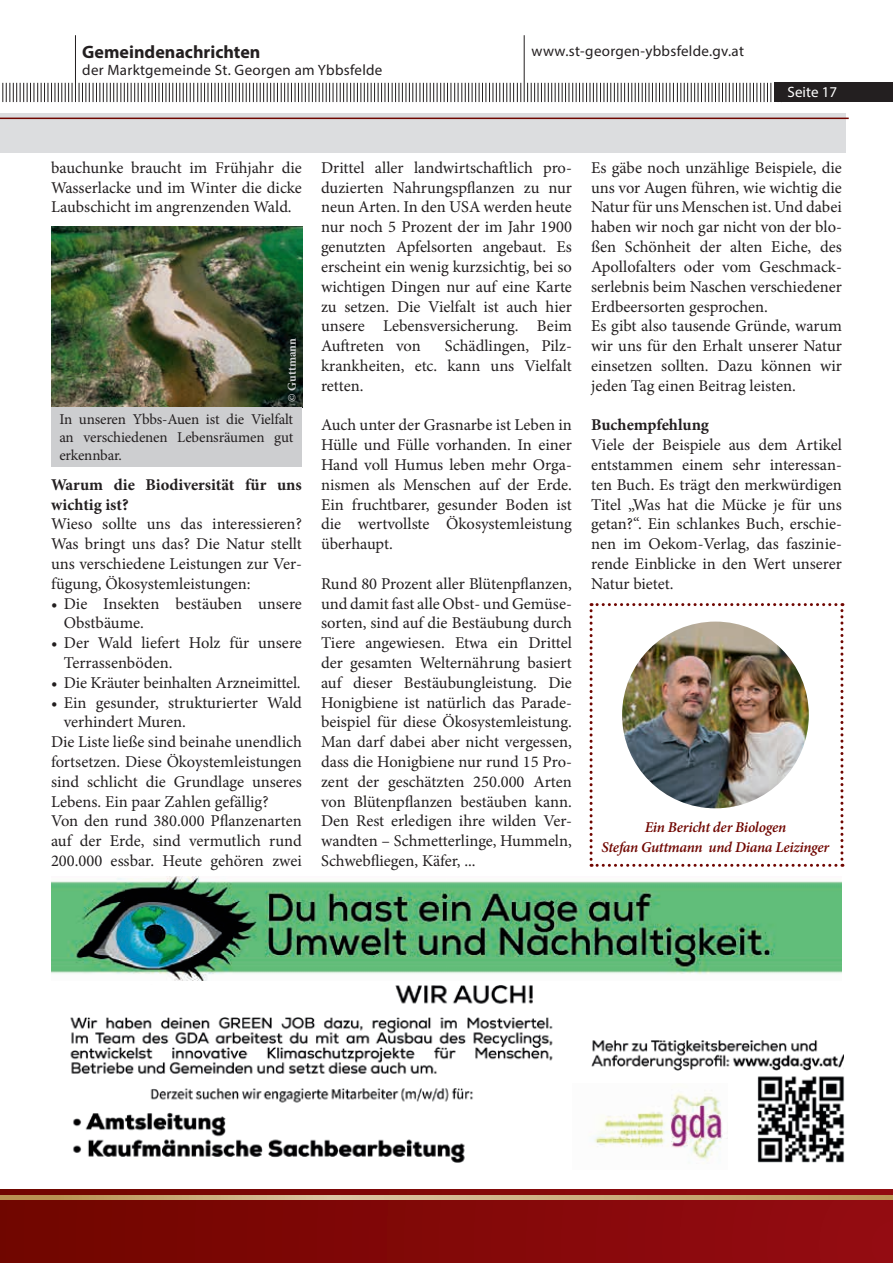
<style>
.page{position:relative;width:893px;height:1263px;background:#fff}
.page>*{position:absolute;margin:0;border:0;box-sizing:border-box;transform-origin:0 0}
.t1{font:700 18px "Myriad Pro";color:#231f20}
.t2{font:16.5px/19.8px "Minion Pro";color:#231f20;text-align:justify}
.t3{font:700 16.5px/19.8px "Minion Pro";color:#231f20}
.t4{font:15px/18px "Minion Pro";letter-spacing:-.01em;color:#231f20;text-align:justify}
.t5{font:15px "Myriad Pro";letter-spacing:.02em;color:#231f20}
.t6{font:italic 600 15px/19.8px "Minion Pro";letter-spacing:-.02em;color:#700600;text-align:center}
.t7{font:15px "Myriad Pro";color:#fff}
.t8{font:700 12px "Minion Pro";letter-spacing:-.005em;color:#d1d2d4}
</style>
<div class="page">
<hr style="left:524px;top:35px;width:1px;height:67px;background:#231f20">
<hr style="left:75px;top:35px;width:1px;height:67px;background:#231f20">
<svg style="left:79px;top:83px;width:442px;height:19px"></svg>
<svg style="left:2px;top:83px;width:71px;height:19px"></svg>
<svg style="left:527px;top:83px;width:244px;height:19px"></svg>
<div style="left:774px;top:83px;width:119px;height:19px;background:#231f20"></div>
<div style="left:0;top:1189px;width:893px;height:74px;background:linear-gradient(to right,#730a02,#961015)"></div>
<svg style="left:0;top:1195px;width:893px;height:4px;background:#c9aa79"></svg>
<div style="left:0;top:113px;width:845px;height:40px;background:#dcdddf"></div>
<svg style="left:590px;top:603px;width:253px;height:264px"></svg>
<img style="left:622px;top:622px;width:187px;height:186px;border-radius:93px">
<img style="left:51px;top:226px;width:251px;height:181px">
<div style="left:51px;top:407px;width:251px;height:60px;background:#cdced0"></div>
<hr style="left:0;top:118px;width:849px;height:1px;background:#700600">
<img style="left:51px;top:877px;width:791px;height:103px">
<img style="left:70px;top:985px;width:483px;height:118px">
<img style="left:73px;top:1112px;width:392px;height:51px">
<img style="left:757px;top:1076px;width:88px;height:87px">
<img style="left:594px;top:1093px;width:134px;height:68px">
<img style="left:591px;top:1040px;width:252px;height:31px">
<p class="t1" style="left:82px;top:40px;width:180px">Gemeindenachrichten</p>
<p class="t5" style="left:532px;top:42px;width:214px">www.st-georgen-ybbsfelde.gv.at</p>
<p class="t5" style="left:82px;top:61px;width:302px">der Marktgemeinde St. Georgen am Ybbsfelde</p>
<p class="t7" style="left:788px;top:83px;width:51px">Seite 17</p>
<p class="t2" style="left:51px;top:158px;width:252px">bauchunke braucht im Frühjahr die Wasserlacke und im Winter die dicke Laubschicht im angrenzenden Wald.</p>
<p class="t8" style="left:284px;top:402px;width:65px;rotate:-90deg">© Guttmann</p>
<p class="t4" style="left:59px;top:411px;width:235px">In unseren Ybbs-Auen ist die Vielfalt an verschiedenen Lebensräumen gut erkennbar.</p>
<p class="t3" style="left:51px;top:474px;width:252px">Warum die Biodiversität für uns wichtig ist?</p>
<p class="t2" style="left:51px;top:514px;width:252px">Wieso sollte uns das interessieren?<br>Was bringt uns das? Die Natur stellt uns verschiedene Leistungen zur Ver&shy;fügung, Ökosystemleistungen:</p>
<p class="t2" style="left:64px;top:593px;width:240px;text-indent:-13px">• Die Insekten bestäuben unsere<br>Obstbäume.</p>
<p class="t2" style="left:64px;top:633px;width:240px;text-indent:-13px">• Der Wald liefert Holz für unsere<br>Terrassenböden.</p>
<p class="t2" style="left:51px;top:673px;width:251px">• Die Kräuter beinhalten Arzneimittel.</p>
<p class="t2" style="left:51px;top:692px;width:252px">• Ein gesunder, strukturierter Wald</p>
<p class="t2" style="left:64px;top:712px;width:124px">verhindert Muren.</p>
<p class="t2" style="left:51px;top:732px;width:252px">Die Liste ließe sind beinahe unendlich</p>
<p class="t2" style="left:51px;top:752px;width:252px">fortsetzen. Diese Ökoystemleistungen</p>
<p class="t2" style="left:51px;top:772px;width:252px">sind schlicht die Grundlage unseres</p>
<p class="t2" style="left:51px;top:791px;width:219px">Lebens. Ein paar Zahlen gefällig?</p>
<p class="t2" style="left:51px;top:811px;width:252px">Von den rund 380.000 Pflanzenarten</p>
<p class="t2" style="left:51px;top:831px;width:252px">auf der Erde, sind vermutlich rund</p>
<p class="t2" style="left:51px;top:851px;width:252px">200.000 essbar. Heute gehören zwei</p>
<p class="t2" style="left:321px;top:158px;width:252px">Drittel aller landwirtschaftlich pro&shy;duzierten Nahrungspflanzen zu nur neun Arten. In den USA werden heute nur noch 5 Prozent der im Jahr 1900 genutzten Apfelsorten angebaut. Es erscheint ein wenig kurzsichtig, bei so wichtigen Dingen nur auf eine Karte zu setzen. Die Vielfalt ist auch hier unsere Lebensversicherung. Beim Auftreten von</p>
<p class="t2" style="left:321px;top:336px;width:252px;text-indent:124px">Schädlingen, Pilz&shy;krankheiten, etc. kann uns Vielfalt retten.</p>
<p class="t2" style="left:321px;top:415px;width:252px">Auch unter der Grasnarbe ist Leben in Hülle und Fülle vorhanden. In einer Hand voll Humus leben mehr Orga&shy;nismen als Menschen auf der Erde.<br>Ein fruchtbarer, gesunder Boden ist die wertvollste Ökosystemleistung überhaupt.</p>
<p class="t2" style="left:321px;top:574px;width:252px">Rund 80 Prozent aller Blütenpflanzen, und damit fast alle Obst- und Gemüse&shy;sorten, sind auf die Bestäubung durch Tiere angewiesen. Etwa ein Drittel der gesamten Welternährung basiert auf dieser Bestäubungleistung. Die Honigbiene ist natürlich das Parade&shy;beispiel für diese Ökosystemleistung.<br>Man darf dabei aber nicht vergessen, dass die Honigbiene nur rund 15 Pro&shy;zent der geschätzten 250.000 Arten von Blütenpflanzen bestäuben kann.<br>Den Rest erledigen ihre wilden Ver&shy;wandten – Schmetterlinge, Hummeln, Schwebfliegen, Käfer, ...</p>
<p class="t2" style="left:591px;top:158px;width:252px;text-align:left">Es gäbe noch unzählige Beispiele, die uns vor Augen führen, wie wichtig die Natur für uns Menschen ist. Und dabei haben wir noch gar nicht von der blo&shy;ßen Schönheit der alten Eiche, des Apollofalters oder vom Geschmack&shy;serlebnis beim Naschen verschiedener Erdbeersorten gesprochen.<br>Es gibt also tausende Gründe, warum wir uns für den Erhalt unserer Natur einsetzen sollten. Dazu können wir jeden Tag einen Beitrag leisten.</p>
<p class="t3" style="left:591px;top:415px;width:119px">Buchempfehlung</p>
<p class="t2" style="left:591px;top:435px;width:252px">Viele der Beispiele aus dem Artikel entstammen einem sehr interessan&shy;ten Buch. Es trägt den merkwürdigen Titel „Was hat die Mücke je für uns getan?“. Ein schlankes Buch, erschie&shy;nen im Oekom-Verlag, das faszinie&shy;rende Einblicke in den Wert unserer Natur bietet.</p>
<p class="t6" style="left:602px;top:818px;width:229px">Ein Bericht der Biologen<br>Stefan Guttmann und Diana Leizinger</p>
</div>
